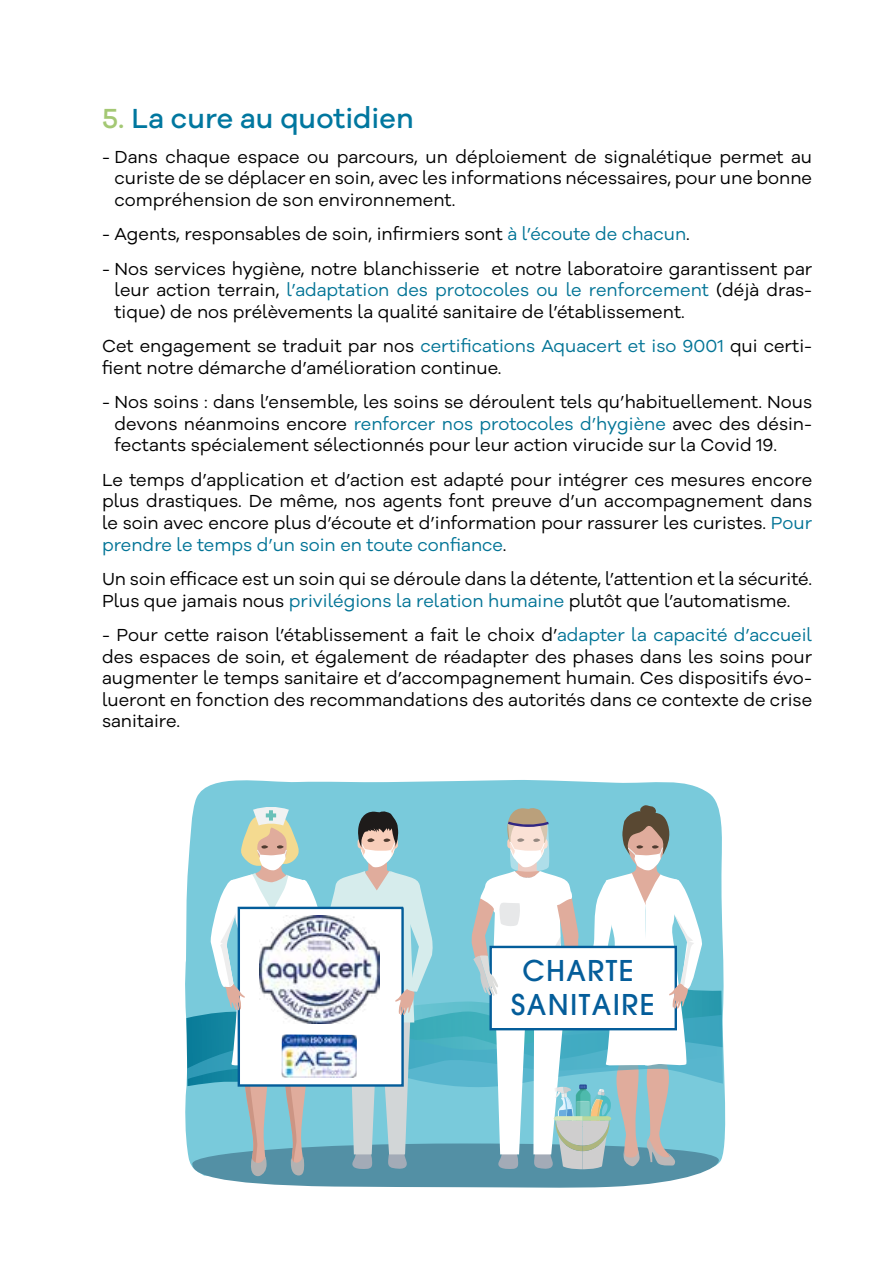
<style>
.page{position:relative;width:893px;height:1263px;background:#fff}
.page>*{position:absolute;margin:0;border:0;box-sizing:border-box;transform-origin:0 0}
.t1{font:500 28.5px "Galano Grotesque Alt";color:#00779f}
.t2{font:500 28.35px/34px "ITC Avant Garde Pro";letter-spacing:.05em;color:#045d9a;text-align:center}
.t3{font:18px/21.6px "Galano Grotesque Alt";color:#000;text-align:justify}
.s1{color:#a4c874}
.s2{color:#027496}
</style>
<div class="page">
<svg style="left:185px;top:780px;width:541px;height:377px;fill:#79cadb"></svg>
<svg style="left:186px;top:805px;width:536px;height:383px"></svg>
<img style="left:282px;top:1034px;width:75px;height:44px">
<h1 class="t1" style="left:102px;top:100px;width:313px"><span class="s1">5.</span> La cure au quotidien</h1>
<p class="t3" style="left:115px;top:145px;width:699px;text-indent:-13px">- Dans chaque espace ou parcours, un déploiement de signalétique permet au curiste de se déplacer en soin, avec les informations nécessaires, pour une bonne compréhension de son environnement.</p>
<p class="t3" style="left:102px;top:223px;width:589px">- Agents, responsables de soin, infirmiers sont <span class="s2">à l’écoute de chacun</span>.</p>
<p class="t3" style="left:115px;top:257px;width:699px;text-indent:-13px">- Nos services hygiène, notre blanchisserie et notre laboratoire garantissent par leur action terrain, <span class="s2">l’adaptation des protocoles ou le renforcement</span> (déjà dras&shy;tique) de nos prélèvements la qualité sanitaire de l’établissement.</p>
<p class="t3" style="left:102px;top:335px;width:712px">Cet engagement se traduit par nos <span class="s2">certifications Aquacert et iso 9001</span> qui certi&shy;fient notre démarche d’amélioration continue.</p>
<p class="t3" style="left:115px;top:391px;width:699px;text-indent:-13px">- Nos soins : dans l’ensemble, les soins se déroulent tels qu’habituellement. Nous devons néanmoins encore <span class="s2">renforcer nos protocoles d’hygiène</span> avec des désin&shy;fectants spécialement sélectionnés pour leur action virucide sur la Covid 19.</p>
<p class="t3" style="left:102px;top:468px;width:712px">Le temps d’application et d’action est adapté pour intégrer ces mesures encore plus drastiques. De même, nos agents font preuve d’un accompagnement dans le soin avec encore plus d’écoute et d’information pour rassurer les curistes. <span class="s2">Pour prendre le temps d’un soin en toute confiance</span>.</p>
<p class="t3" style="left:102px;top:568px;width:712px">Un soin efficace est un soin qui se déroule dans la détente, l’attention et la sécurité.<br>Plus que jamais nous <span class="s2">privilégions la relation humaine</span> plutôt que l’automatisme.</p>
<p class="t3" style="left:102px;top:623px;width:712px">- Pour cette raison l’établissement a fait le choix d’<span class="s2">adapter la capacité d’accueil </span>des espaces de soin, et également de réadapter des phases dans les soins pour augmenter le temps sanitaire et d’accompagnement humain. Ces dispositifs évo&shy;lueront en fonction des recommandations des autorités dans ce contexte de crise sanitaire.</p>
<h2 class="t2" style="left:511px;top:954px;width:145px">CHARTE<br>SANITAIRE</h2>
</div>
